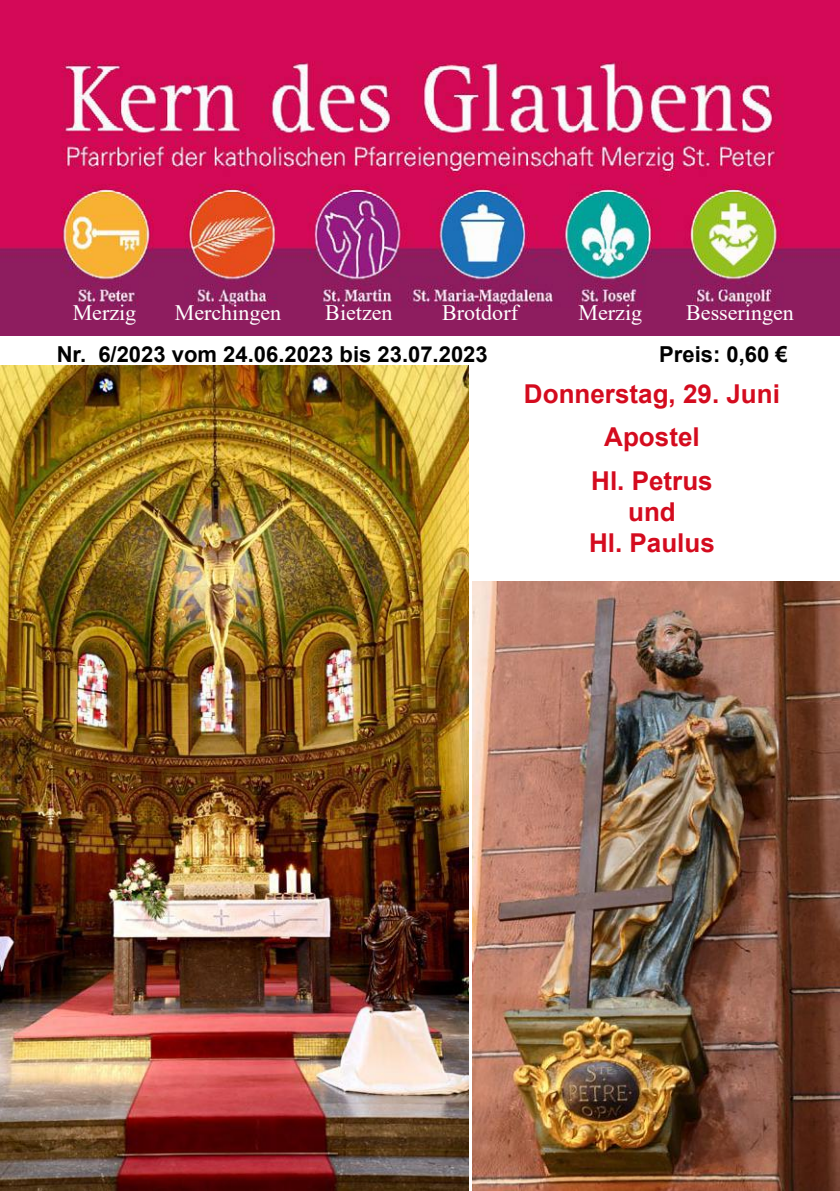
<style>
.page{position:relative;width:840px;height:1191px;background:#fff}
.page>*{position:absolute;margin:0;border:0;box-sizing:border-box;transform-origin:0 0}
.t1{font:700 26px/43.2px "Arial";color:#d40b1e;text-align:center}
.t2{font:22px "Times New Roman";color:#fff}
.t3{font:700 22px "Arial";color:#000}
</style>
<div class="page">
<img style="left:0;top:0;width:839px;height:336px">
<img style="left:0;top:366px;width:468px;height:825px">
<img style="left:472px;top:581px;width:367px;height:610px">
<p class="t2" style="left:73px;top:297px;width:65px">Merzig</p>
<p class="t2" style="left:175px;top:297px;width:108px">Merchingen</p>
<p class="t2" style="left:325px;top:297px;width:69px">Bietzen</p>
<p class="t2" style="left:442px;top:297px;width:77px">Brotdorf</p>
<p class="t2" style="left:578px;top:297px;width:65px">Merzig</p>
<p class="t2" style="left:685px;top:297px;width:109px">Besseringen</p>
<p class="t3" style="left:57px;top:339px;width:432px">Nr. 6/2023 vom 24.06.2023 bis 23.07.2023</p>
<p class="t3" style="left:658px;top:339px;width:130px">Preis: 0,60 €</p>
<p class="t1" style="left:523px;top:373px;width:257px">Donnerstag, 29. Juni<br>Apostel<br>Hl. Petrus</p>
<p class="t1" style="left:588px;top:496px;width:127px;line-height:31.2px">und<br>Hl. Paulus</p>
</div>
